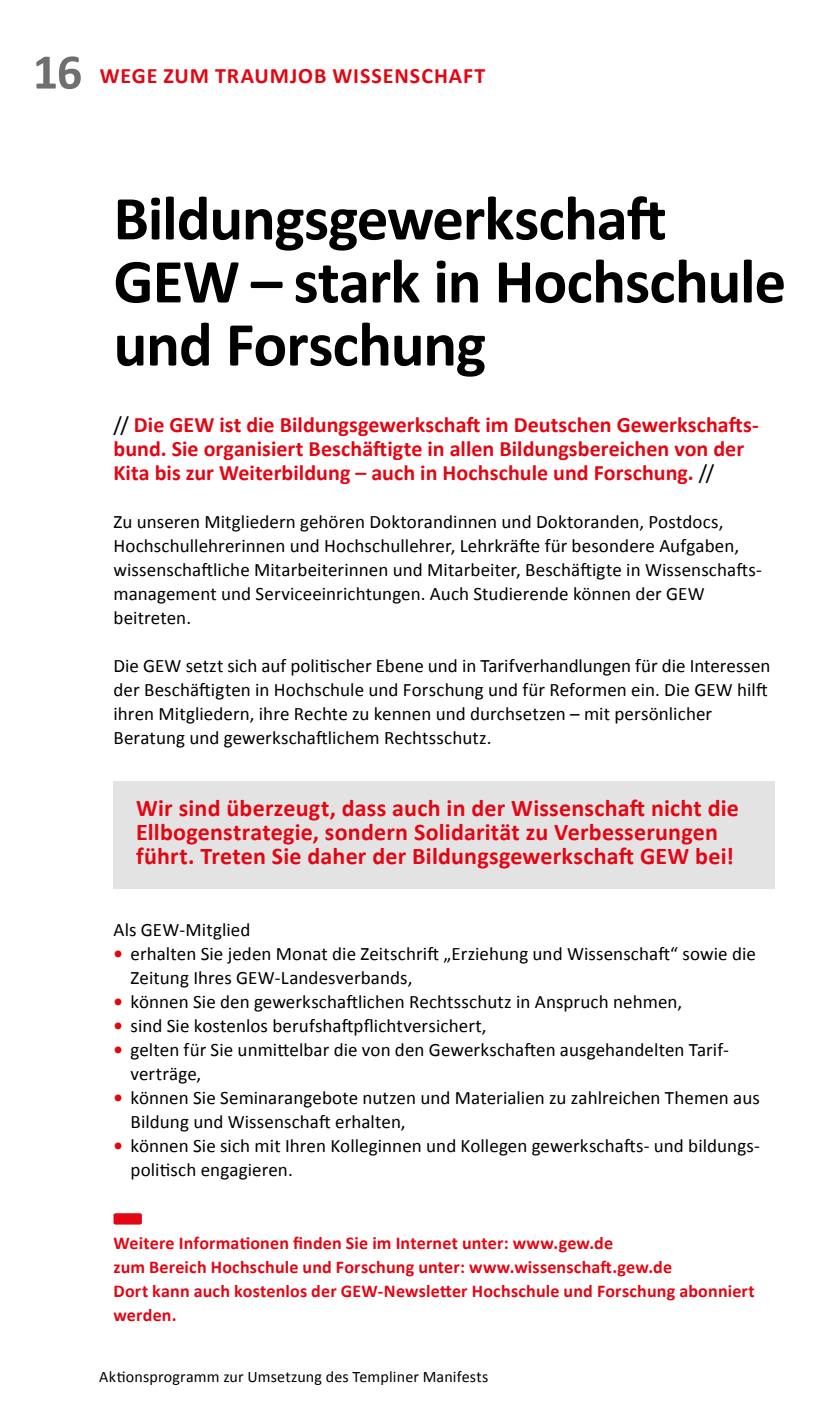
<style>
.page{position:relative;width:840px;height:1418px;background:#fff}
.page>*{position:absolute;margin:0;border:0;box-sizing:border-box;transform-origin:0 0}
.t1{font:700 63px/63px "Calibri";letter-spacing:-.015em;color:#000}
.t2{font:700 50px "Calibri";color:#706f6f}
.t3{font:700 24px/24px "Calibri";letter-spacing:.01em;color:#e30613}
.t4{font:700 22px/24px "Calibri";letter-spacing:.005em;color:#e30613}
.t5{font:700 22px "Calibri";letter-spacing:.045em;color:#e30613}
.t6{font:19px/24px "Calibri";letter-spacing:.005em;color:#000}
.t7{font:700 18px/24px "Calibri";letter-spacing:.01em;color:#e30613}
.t8{font:16px "Calibri";letter-spacing:.01em;color:#000}
.s1{font-weight:400;color:#000}
.s2{font-weight:700;color:#e30613}
</style>
<div class="page">
<div style="left:113px;top:1213px;width:29px;height:11px;background:#e30613;border-radius:2px"></div>
<div style="left:113px;top:781px;width:661px;height:107px;background:#e3e3e3"></div>
<h2 class="t2" style="left:33px;top:40px;width:51px">16</h2>
<p class="t5" style="left:100px;top:62px;width:387px">WEGE ZUM TRAUMJOB WISSENSCHAFT</p>
<h1 class="t1" style="left:113px;top:187px;width:673px">Bildungsgewerkschaft<br>GEW – stark in Hochschule und Forschung</h1>
<p class="t4" style="left:113px;top:413px;width:646px"><span class="s1">//</span> Die GEW ist die Bildungsgewerkschaft im Deutschen Gewerkschafts&shy;bund. Sie organisiert Beschäftigte in allen Bildungsbereichen von der<br>Kita bis zur Weiterbildung – auch in Hochschule und Forschung. <span class="s1">//</span></p>
<p class="t6" style="left:113px;top:510px;width:649px">Zu unseren Mitgliedern gehören Doktorandinnen und Doktoranden, Postdocs, Hochschullehrerinnen und Hochschullehrer, Lehrkräfte für besondere Aufgaben, wissenschaftliche Mitarbeiterinnen und Mitarbeiter, Beschäftigte in Wissenschafts&shy;management und Serviceeinrichtungen. Auch Studierende können der GEW beitreten.</p>
<p class="t6" style="left:113px;top:654px;width:658px">Die GEW setzt sich auf politischer Ebene und in Tarifverhandlungen für die Interessen der Beschäftigten in Hochschule und Forschung und für Reformen ein. Die GEW hilft ihren Mitgliedern, ihre Rechte zu kennen und durchsetzen – mit persönlicher Beratung und gewerkschaftlichem Rechtsschutz.</p>
<p class="t3" style="left:136px;top:796px;width:604px">Wir sind überzeugt, dass auch in der Wissenschaft nicht die<br>Ellbogenstrategie, sondern Solidarität zu Verbesserungen führt. Treten Sie daher der Bildungsgewerkschaft GEW bei!</p>
<p class="t6" style="left:113px;top:918px;width:138px">Als GEW-Mitglied</p>
<p class="t6" style="left:130px;top:942px;width:626px;text-indent:-17px"><span class="s2">•</span> erhalten Sie jeden Monat die Zeitschrift „Erziehung und Wissenschaft“ sowie die<br>Zeitung Ihres GEW-Landesverbands,</p>
<p class="t6" style="left:113px;top:990px;width:570px"><span class="s2">•</span> können Sie den gewerkschaftlichen Rechtsschutz in Anspruch nehmen,</p>
<p class="t6" style="left:113px;top:1014px;width:374px"><span class="s2">•</span> sind Sie kostenlos berufshaftpflichtversichert,</p>
<p class="t6" style="left:130px;top:1038px;width:598px;text-indent:-17px"><span class="s2">•</span> gelten für Sie unmittelbar die von den Gewerkschaften ausgehandelten Tarif&shy;verträge,</p>
<p class="t6" style="left:130px;top:1086px;width:630px;text-indent:-17px"><span class="s2">•</span> können Sie Seminarangebote nutzen und Materialien zu zahlreichen Themen aus<br>Bildung und Wissenschaft erhalten,</p>
<p class="t6" style="left:130px;top:1134px;width:630px;text-indent:-17px"><span class="s2">•</span> können Sie sich mit Ihren Kolleginnen und Kollegen gewerkschafts- und bildungs&shy;politisch engagieren.</p>
<p class="t7" style="left:113px;top:1230px;width:642px">Weitere Informationen finden Sie im Internet unter: www.gew.de<br>zum Bereich Hochschule und Forschung unter: www.wissenschaft.gew.de<br>Dort kann auch kostenlos der GEW-Newsletter Hochschule und Forschung abonniert werden.</p>
<p class="t8" style="left:99px;top:1366px;width:390px">Aktionsprogramm zur Umsetzung des Templiner Manifests</p>
</div>
